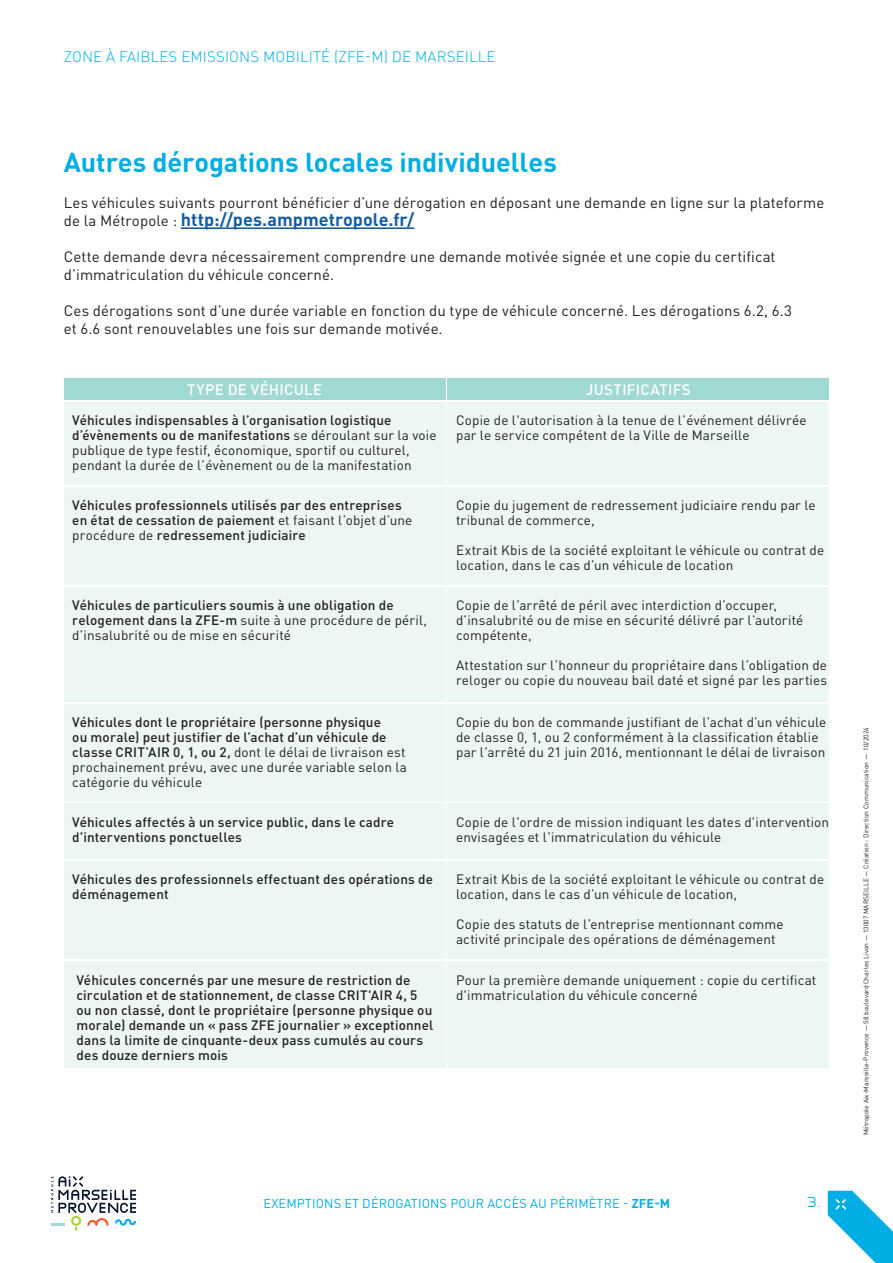
<style>
.page{position:relative;width:893px;height:1263px;background:#fff}
.page>*{position:absolute;margin:0;border:0;box-sizing:border-box;transform-origin:0 0}
.intro_new{font:700 27px "DIN Pro";color:#00aee4}
.intro_new-2{font:700 18px "DIN Pro";color:#175d9e}
.intro_new-3{font:15px/18px "DIN Pro";letter-spacing:.005em;color:#231f20}
.t1{font:300 15px "DIN Pro";letter-spacing:.01em;color:#00aee4}
.intro_new-4{font:500 15px "DIN Pro";letter-spacing:.02em;color:#fff}
.intro_new-5{font:13.5px/15px "DIN Pro";letter-spacing:.01em;color:#231f20}
.intro_new-6{font:500 13.5px/15px "DIN Pro";letter-spacing:.01em;color:#231f20}
.t2{font:13.5px "Victoire";color:#00aee4}
.t3{font:12.75px "DIN Pro";letter-spacing:.01em;color:#00aee4}
.t4{font:6.75px "DIN Pro";color:#231f20}
.s1{font-weight:400;font-size:15px;color:#231f20}
.s2{font-weight:500}
.s3{font-weight:400}
.s4{font-weight:700}
</style>
<div class="page">
<svg style="left:51px;top:1176px;width:85px;height:54px"></svg>
<svg style="left:828px;top:1191px;width:65px;height:72px"></svg>
<hr style="left:181px;top:227px;width:233px;height:2px;background:#175d9e">
<div style="left:64px;top:378px;width:381px;height:22px;background:#a0d8d4"></div>
<div style="left:64px;top:402px;width:381px;height:83px;background:#ebf6f5"></div>
<div style="left:64px;top:487px;width:381px;height:98px;background:#ebf6f5"></div>
<div style="left:64px;top:587px;width:381px;height:115px;background:#ebf6f5"></div>
<div style="left:64px;top:704px;width:381px;height:97px;background:#ebf6f5"></div>
<div style="left:64px;top:804px;width:381px;height:55px;background:#ebf6f5"></div>
<div style="left:64px;top:861px;width:381px;height:98px;background:#ebf6f5"></div>
<div style="left:64px;top:961px;width:381px;height:107px;background:#ebf6f5"></div>
<div style="left:448px;top:402px;width:381px;height:83px;background:#ebf6f5"></div>
<div style="left:448px;top:487px;width:381px;height:98px;background:#ebf6f5"></div>
<div style="left:448px;top:587px;width:381px;height:115px;background:#ebf6f5"></div>
<div style="left:448px;top:704px;width:381px;height:97px;background:#ebf6f5"></div>
<div style="left:448px;top:804px;width:381px;height:55px;background:#ebf6f5"></div>
<div style="left:448px;top:861px;width:381px;height:98px;background:#ebf6f5"></div>
<div style="left:448px;top:961px;width:381px;height:107px;background:#ebf6f5"></div>
<div style="left:448px;top:378px;width:381px;height:22px;background:#a0d8d4"></div>
<p class="t1" style="left:64px;top:46px;width:433px">ZONE À FAIBLES EMISSIONS MOBILITÉ (ZFE-M) DE MARSEILLE</p>
<p class="intro_new" style="left:64px;top:141px;width:495px">Autres dérogations locales individuelles</p>
<p class="intro_new-3" style="left:64px;top:192px;width:762px">Les véhicules suivants pourront bénéficier d’une dérogation en déposant une demande en ligne sur la plateforme</p>
<p class="intro_new-2" style="left:64px;top:205px;width:352px"><span class="s1">de la Métropole :</span> http://pes.ampmetropole.fr/</p>
<p class="intro_new-3" style="left:64px;top:246px;width:713px">Cette demande devra nécessairement comprendre une demande motivée signée et une copie du certificat d’immatriculation du véhicule concerné.</p>
<p class="intro_new-3" style="left:64px;top:300px;width:730px">Ces dérogations sont d’une durée variable en fonction du type de véhicule concerné. Les dérogations 6.2, 6.3 et 6.6 sont renouvelables une fois sur demande motivée.</p>
<p class="intro_new-4" style="left:187px;top:378px;width:137px">TYPE DE VÉHICULE</p>
<p class="intro_new-5" style="left:72px;top:412px;width:366px"><span class="s2">Véhicules indispensables à l’organisation logistique d’évènements ou de manifestations</span> se déroulant sur la voie publique de type festif, économique, sportif ou culturel, pendant la durée de l’évènement ou de la manifestation</p>
<p class="intro_new-6" style="left:72px;top:497px;width:342px">Véhicules professionnels utilisés par des entreprises en état de cessation de paiement <span class="s3">et faisant l’objet d’une procédure de</span> redressement judiciaire</p>
<p class="intro_new-6" style="left:72px;top:597px;width:356px">Véhicules de particuliers soumis à une obligation de relogement dans la ZFE-m <span class="s3">suite à une procédure de péril, d’insalubrité ou de mise en sécurité</span></p>
<p class="intro_new-6" style="left:72px;top:714px;width:336px">Véhicules dont le propriétaire (personne physique<br>ou morale) peut justifier de l’achat d’un véhicule de classe CRIT’AIR 0, 1, ou 2, <span class="s3">dont le délai de livraison est prochainement prévu, avec une durée variable selon la catégorie du véhicule</span></p>
<p class="intro_new-6" style="left:72px;top:813px;width:323px">Véhicules affectés à un service public, dans le cadre d’interventions ponctuelles</p>
<p class="intro_new-6" style="left:72px;top:871px;width:362px">Véhicules des professionnels effectuant des opérations de déménagement</p>
<p class="intro_new-6" style="left:77px;top:971px;width:358px">Véhicules concernés par une mesure de restriction de circulation et de stationnement, de classe CRIT'AIR 4, 5 ou non classé, dont le propriétaire (personne physique ou morale) demande un « pass ZFE journalier » exceptionnel dans la limite de cinquante-deux pass cumulés au cours des douze derniers mois</p>
<p class="intro_new-4" style="left:586px;top:378px;width:106px">JUSTIFICATIFS</p>
<p class="intro_new-5" style="left:456px;top:412px;width:352px">Copie de l'autorisation à la tenue de l’événement délivrée par le service compétent de la Ville de Marseille</p>
<p class="intro_new-5" style="left:456px;top:497px;width:361px">Copie du jugement de redressement judiciaire rendu par le tribunal de commerce,</p>
<p class="intro_new-5" style="left:456px;top:542px;width:370px">Extrait Kbis de la société exploitant le véhicule ou contrat de location, dans le cas d’un véhicule de location</p>
<p class="intro_new-5" style="left:456px;top:597px;width:349px">Copie de l’arrêté de péril avec interdiction d’occuper, d’insalubrité ou de mise en sécurité délivré par l’autorité compétente,</p>
<p class="intro_new-5" style="left:456px;top:657px;width:373px">Attestation sur l’honneur du propriétaire dans l’obligation de reloger ou copie du nouveau bail daté et signé par les parties</p>
<p class="intro_new-5" style="left:456px;top:714px;width:372px">Copie du bon de commande justifiant de l’achat d’un véhicule de classe 0, 1, ou 2 conformément à la classification établie par l’arrêté du 21 juin 2016, mentionnant le délai de livraison</p>
<p class="intro_new-5" style="left:456px;top:813px;width:375px">Copie de l'ordre de mission indiquant les dates d'intervention envisagées et l’immatriculation du véhicule</p>
<p class="intro_new-5" style="left:456px;top:871px;width:370px">Extrait Kbis de la société exploitant le véhicule ou contrat de location, dans le cas d’un véhicule de location,</p>
<p class="intro_new-5" style="left:456px;top:916px;width:329px">Copie des statuts de l’entreprise mentionnant comme activité principale des opérations de déménagement</p>
<p class="intro_new-5" style="left:456px;top:971px;width:362px">Pour la première demande uniquement : copie du certificat d'immatriculation du véhicule concerné</p>
<p class="t3" style="left:264px;top:1193px;width:408px">EXEMPTIONS ET DÉROGATIONS POUR ACCÈS AU PÉRIMÈTRE - <span class="s4">ZFE-M</span></p>
<p class="t2" style="left:807px;top:1193px;width:14px">3.</p>
<p class="t4" style="left:861px;top:1135px;width:410px;rotate:-90deg">Métropole Aix-Marseille-Provence — 58 boulevard Charles Livon — 13007 MARSEILLE — Création : Direction Communication — 10/2024</p>
</div>
